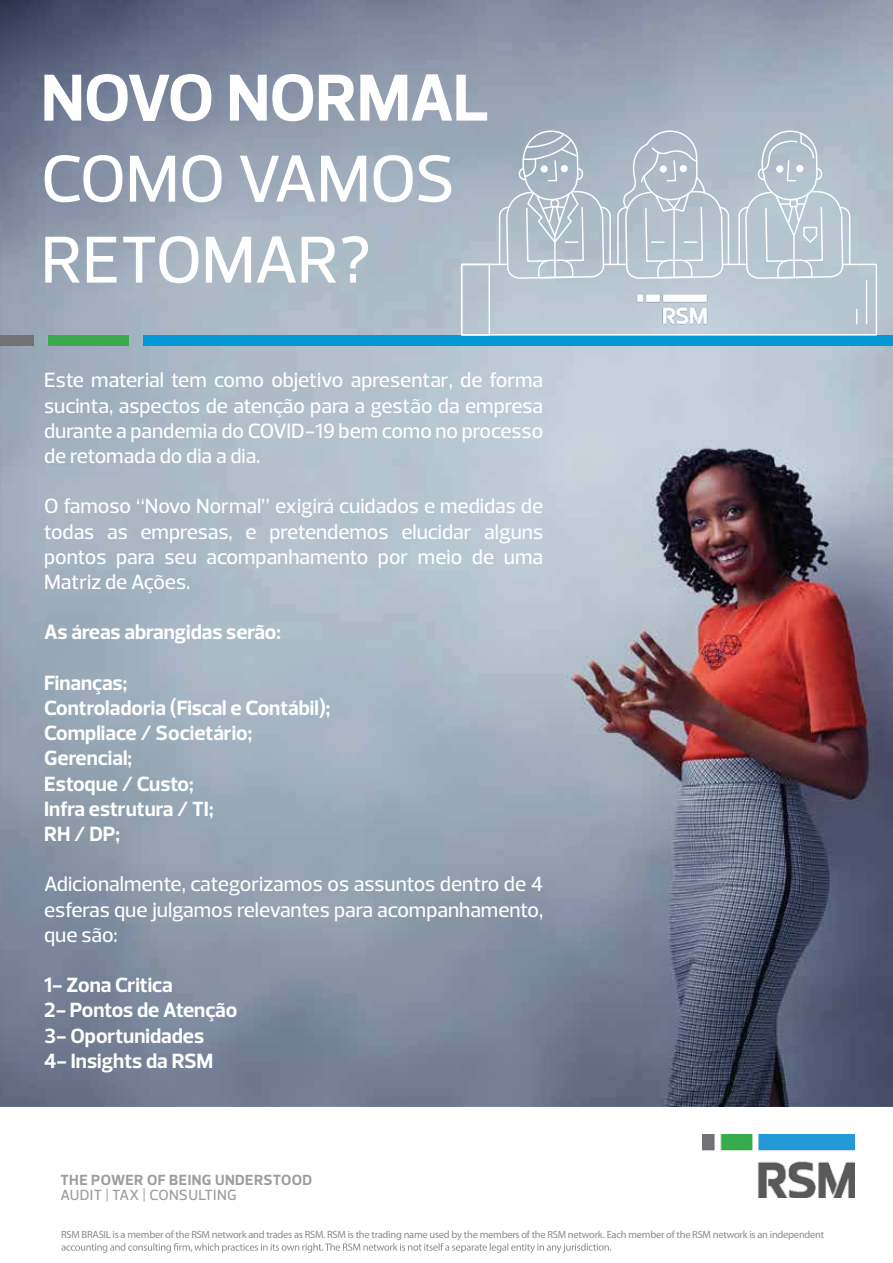
<style>
.page{position:relative;width:893px;height:1263px;background:#fff}
.page>*{position:absolute;margin:0;border:0;box-sizing:border-box;transform-origin:0 0}
.t1{font:500 67.5px/81px "Prelo";letter-spacing:-.015em;color:#fff}
.t2{font:700 67.5px "Prelo";letter-spacing:-.015em;color:#fff}
.t3{font:500 21px/25.2px "Prelo";color:#fff;text-align:justify}
.t4{font:700 21px/25.2px "Prelo";color:#fff}
.t5{font:700 15px "Prelo";letter-spacing:.03em;color:#9d9d9c}
.t6{font:500 15px "Prelo";letter-spacing:.02em;color:#9d9d9c}
.t7{font:10.5px "Myriad Pro";letter-spacing:-.025em;color:#8b8b8b}
</style>
<div class="page">
<img style="left:0;top:0;width:893px;height:1106px">
<img style="left:703px;top:1134px;width:152px;height:64px">
<svg style="left:61px;top:1243px;width:550px;height:10px"></svg>
<div style="left:0;top:335px;width:33px;height:10px;background:#717275"></div>
<div style="left:48px;top:335px;width:80px;height:10px;background:#3aac4e"></div>
<div style="left:144px;top:335px;width:749px;height:10px;background:#0598d6"></div>
<svg style="left:460px;top:55px;width:418px;height:374px;background:#adbecc"></svg>
<img style="left:630px;top:288px;width:83px;height:43px">
<h1 class="t2" style="left:41px;top:56px;width:450px">NOVO NORMAL</h1>
<h1 class="t1" style="left:41px;top:139px;width:416px">COMO VAMOS<br>RETOMAR?</h1>
<p class="t3" style="left:44px;top:368px;width:501px">Este material tem como objetivo apresentar, de forma sucinta, aspectos de atenção para a gestão da empresa durante a pandemia do COVID-19 bem como no processo de retomada do dia a dia.</p>
<p class="t3" style="left:44px;top:494px;width:500px">O famoso “Novo Normal” exigirá cuidados e medidas de todas as empresas, e pretendemos elucidar alguns pontos para seu acompanhamento por meio de uma Matriz de Ações.</p>
<p class="t4" style="left:44px;top:620px;width:238px">As áreas abrangidas serão:</p>
<p class="t4" style="left:44px;top:670px;width:288px">Finanças;<br>Controladoria (Fiscal e Contábil);<br>Compliace / Societário;<br>Gerencial;<br>Estoque / Custo;<br>Infra estrutura / TI;<br>RH / DP;</p>
<p class="t3" style="left:44px;top:872px;width:501px">Adicionalmente, categorizamos os assuntos dentro de 4 esferas que julgamos relevantes para acompanhamento, que são:</p>
<p class="t4" style="left:44px;top:973px;width:195px">1- Zona Critica<br>2- Pontos de Atenção<br>3- Oportunidades<br>4- Insights da RSM</p>
<p class="t5" style="left:60px;top:1171px;width:253px">THE POWER OF BEING UNDERSTOOD</p>
<p class="t6" style="left:60px;top:1186px;width:178px">AUDIT | TAX | CONSULTING</p>
<p class="t7" style="left:61px;top:1228px;width:765px">RSM BRASIL is a member of the RSM network and trades as RSM. RSM is the trading name used by the members of the RSM network. Each member of the RSM network is an independent</p>
</div>
